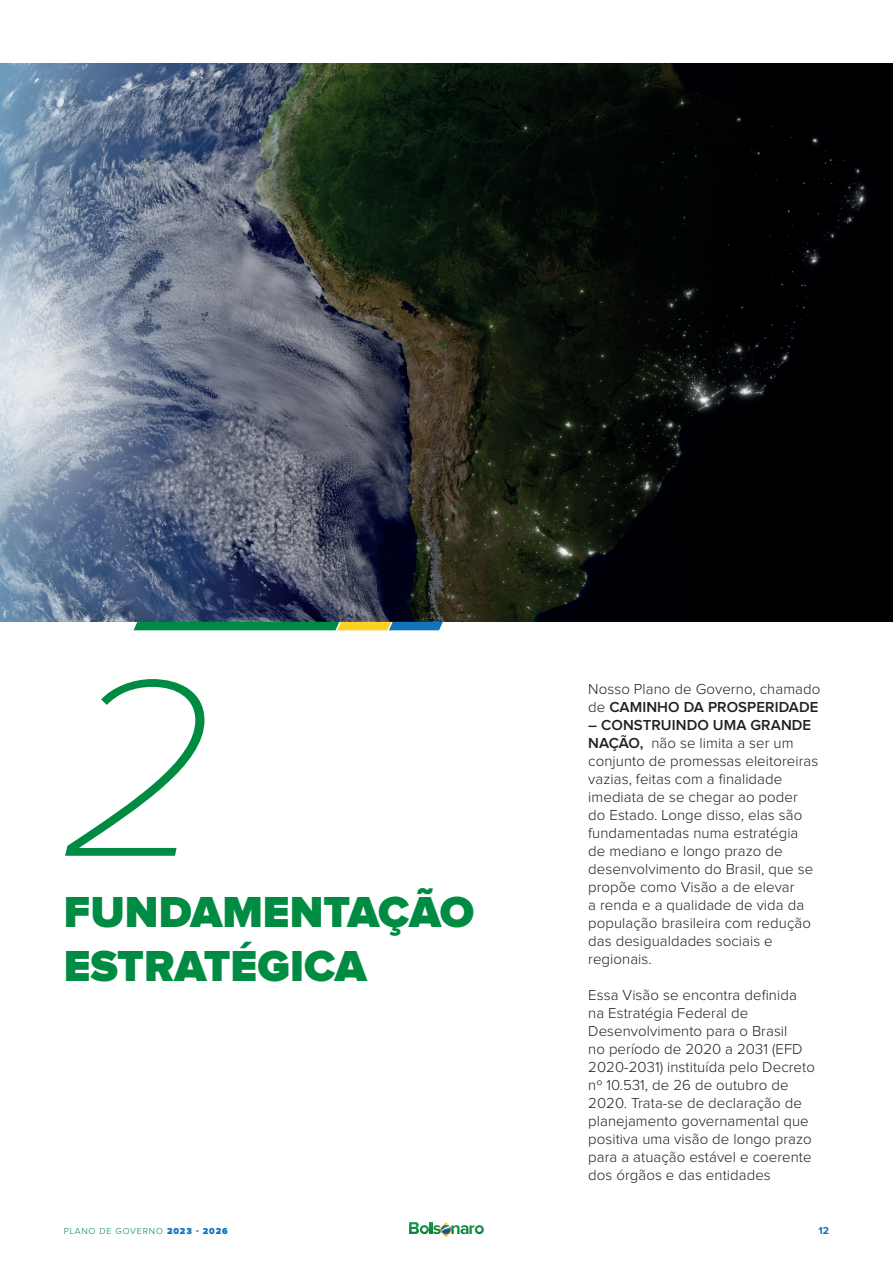
<style>
.page{position:relative;width:893px;height:1263px;background:#fff}
.page>*{position:absolute;margin:0;border:0;box-sizing:border-box;transform-origin:0 0}
.t1{font:italic 100 261px "Proxima Nova";color:#008b43}
.t2{font:900 45px/54px "Proxima Nova";color:#008b43}
.t3{font:300 15px/18px "Proxima Nova";letter-spacing:.005em;color:#231f20}
.t4{font:700 10.5px "Proxima Nova";color:#1174bb}
.t5{font:300 9px "Proxima Nova";letter-spacing:.09em;color:#008b43}
.s1{font-weight:600}
.s2{font-weight:900;color:#1174bb}
</style>
<div class="page">
<svg style="left:409px;top:1222px;width:75px;height:15px"></svg>
<img style="left:0;top:64px;width:893px;height:558px">
<svg style="left:134px;top:622px;width:309px;height:8px;background:#319555"></svg>
<h1 class="t1" style="left:64px;top:624px;width:152px">2</h1>
<h2 class="t2" style="left:64px;top:887px;width:412px">FUNDAMENTAÇÃO<br>ESTRATÉGICA</h2>
<p class="t3" style="left:588px;top:680px;width:234px">Nosso Plano de Governo, chamado de <span class="s1">CAMINHO DA PROSPERIDADE</span></p>
<p class="t3" style="left:588px;top:716px;width:232px"><span class="s1">– CONSTRUINDO UMA GRANDE<br>NAÇÃO,</span> não se limita a ser um conjunto de promessas eleitoreiras vazias, feitas com a finalidade imediata de se chegar ao poder do Estado. Longe disso, elas são fundamentadas numa estratégia de mediano e longo prazo de desenvolvimento do Brasil, que se propõe como Visão a de elevar<br>a renda e a qualidade de vida da população brasileira com redução das desigualdades sociais e regionais.</p>
<p class="t3" style="left:588px;top:986px;width:228px">Essa Visão se encontra definida na Estratégia Federal de<br>Desenvolvimento para o Brasil<br>no período de 2020 a 2031 (EFD<br>2020-2031) instituída pelo Decreto nº 10.531, de 26 de outubro de<br>2020. Trata-se de declaração de planejamento governamental que positiva uma visão de longo prazo para a atuação estável e coerente dos órgãos e das entidades</p>
<p class="t5" style="left:64px;top:1227px;width:166px">PLANO DE GOVERNO <span class="s2">2023 - 2026</span></p>
<p class="t4" style="left:819px;top:1225px;width:12px">12</p>
</div>
